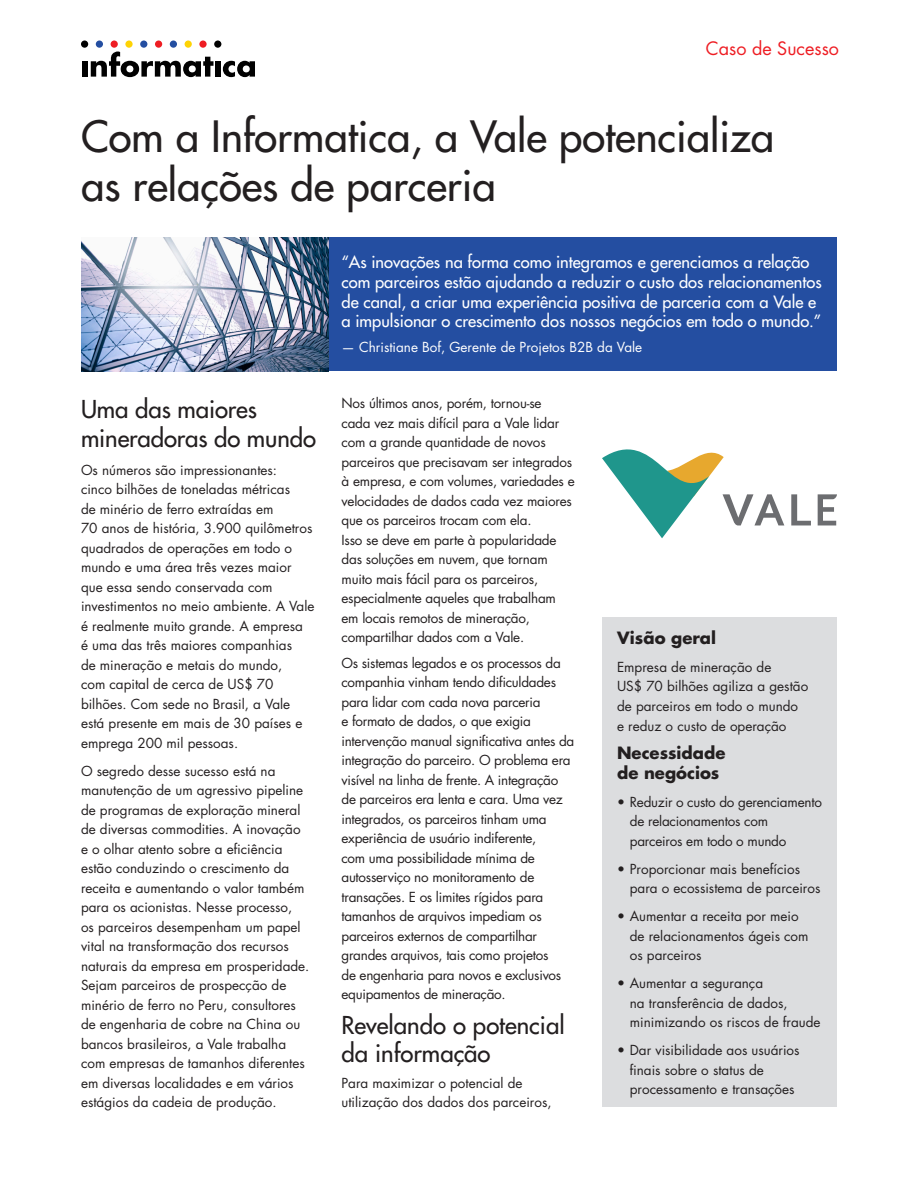
<style>
.page{position:relative;width:918px;height:1188px;background:#fff}
.page>*{position:absolute;margin:0;border:0;box-sizing:border-box;transform-origin:0 0}
.document_title{font:500 42px/49.5px "Futura Std";color:#231f20}
.body_text{font:500 24px/28.5px "Futura Std";color:#231f20}
.Document_Type{font:18px "Futura Std";color:#ee1d23}
.customer_quote_body{font:500 16.5px/19.8px "Futura Std";color:#fff}
.benefits_callout_hea{font:700 16.5px/19.8px "Futura Std";color:#231f20}
.body_text-2{font:13.5px/19.5px "Futura Std";color:#231f20}
.body_text-3{font:13.5px/19.5px "Futura Std";letter-spacing:-.02em;color:#231f20}
.benefits_callout_bod{font:13.5px/19.6px "Futura Std";color:#231f20}
.customer_quote_name{font:13.5px "Futura Std";color:#fff}
</style>
<div class="page">
<div style="left:81px;top:237px;width:756px;height:134px;background:#244ea1"></div>
<div style="left:82px;top:61px;width:5px;height:16px;background:#010101"></div>
<svg style="left:91px;top:52px;width:123px;height:25px"></svg>
<div style="left:215px;top:61px;width:6px;height:16px;background:#010101"></div>
<svg style="left:223px;top:61px;width:32px;height:16px"></svg>
<div style="left:81px;top:41px;width:7px;height:7px;background:#010101;border-radius:50%"></div>
<div style="left:96px;top:41px;width:7px;height:7px;background:#244ea1;border-radius:50%"></div>
<div style="left:111px;top:41px;width:7px;height:7px;background:#ee1d23;border-radius:50%"></div>
<div style="left:125px;top:41px;width:8px;height:7px;background:#fed304;border-radius:50%"></div>
<div style="left:140px;top:41px;width:7px;height:7px;background:#244ea1;border-radius:50%"></div>
<div style="left:155px;top:41px;width:7px;height:7px;background:#ee1d23;border-radius:50%"></div>
<div style="left:170px;top:41px;width:7px;height:7px;background:#244ea1;border-radius:50%"></div>
<div style="left:199px;top:41px;width:8px;height:7px;background:#ee1d23;border-radius:50%"></div>
<div style="left:185px;top:41px;width:7px;height:7px;background:#fed304;border-radius:50%"></div>
<div style="left:214px;top:41px;width:7px;height:7px;background:#010101;border-radius:50%"></div>
<img style="left:81px;top:237px;width:248px;height:134px">
<svg style="left:791px;top:494px;width:20px;height:31px"></svg>
<svg style="left:818px;top:494px;width:19px;height:31px"></svg>
<svg style="left:602px;top:449px;width:182px;height:89px"></svg>
<div style="left:602px;top:618px;width:235px;height:489px;background:#dcdddf"></div>
<p class="Document_Type" style="left:706px;top:37px;width:135px">Caso de Sucesso</p>
<p class="document_title" style="left:81px;top:112px;width:695px">Com a Informatica, a Vale potencializa as relações de parceria</p>
<p class="body_text" style="left:81px;top:395px;width:236px">Uma das maiores mineradoras do mundo</p>
<p class="body_text-2" style="left:81px;top:460px;width:235px">Os números são impressionantes:<br>cinco bilhões de toneladas métricas<br>de minério de ferro extraídas em<br>70 anos de história, 3.900 quilômetros quadrados de operações em todo o mundo e uma área três vezes maior que essa sendo conservada com investimentos no meio ambiente. A Vale é realmente muito grande. A empresa<br>é uma das três maiores companhias<br>de mineração e metais do mundo,<br>com capital de cerca de US$ 70 bilhões. Com sede no Brasil, a Vale está presente em mais de 30 países e emprega 200 mil pessoas.</p>
<p class="body_text-2" style="left:81px;top:761px;width:230px">O segredo desse sucesso está na manutenção de um agressivo pipeline de programas de exploração mineral de diversas commodities. A inovação e o olhar atento sobre a eficiência estão conduzindo o crescimento da receita e aumentando o valor também para os acionistas. Nesse processo,<br>os parceiros desempenham um papel vital na transformação dos recursos naturais da empresa em prosperidade.<br>Sejam parceiros de prospecção de minério de ferro no Peru, consultores de engenharia de cobre na China ou bancos brasileiros, a Vale trabalha com empresas de tamanhos diferentes em diversas localidades e em vários estágios da cadeia de produção.</p>
<p class="customer_quote_body" style="left:342px;top:252px;width:482px">“As inovações na forma como integramos e gerenciamos a relação com parceiros estão ajudando a reduzir o custo dos relacionamentos de canal, a criar uma experiência positiva de parceria com a Vale e a impulsionar o crescimento dos nossos negócios em todo o mundo.”</p>
<p class="customer_quote_name" style="left:342px;top:338px;width:302px">— Christiane Bof, Gerente de Projetos B2B da Vale</p>
<p class="body_text-2" style="left:342px;top:394px;width:235px">Nos últimos anos, porém, tornou-se<br>cada vez mais difícil para a Vale lidar com a grande quantidade de novos parceiros que precisavam ser integrados à empresa, e com volumes, variedades e velocidades de dados cada vez maiores que os parceiros trocam com ela.<br>Isso se deve em parte à popularidade das soluções em nuvem, que tornam muito mais fácil para os parceiros, especialmente aqueles que trabalham em locais remotos de mineração, compartilhar dados com a Vale.</p>
<p class="body_text-3" style="left:342px;top:653px;width:234px">Os sistemas legados e os processos da companhia vinham tendo dificuldades para lidar com cada nova parceria<br>e formato de dados, o que exigia intervenção manual significativa antes da integração do parceiro. O problema era visível na linha de frente. A integração de parceiros era lenta e cara. Uma vez integrados, os parceiros tinham uma experiência de usuário indiferente,<br>com uma possibilidade mínima de autosserviço no monitoramento de transações. E os limites rígidos para tamanhos de arquivos impediam os parceiros externos de compartilhar grandes arquivos, tais como projetos<br>de engenharia para novos e exclusivos equipamentos de mineração.</p>
<p class="body_text" style="left:342px;top:1011px;width:225px">Revelando o potencial da informação</p>
<p class="body_text-2" style="left:342px;top:1073px;width:212px">Para maximizar o potencial de utilização dos dados dos parceiros,</p>
<p class="benefits_callout_hea" style="left:617px;top:628px;width:101px">Visão geral</p>
<p class="benefits_callout_bod" style="left:617px;top:657px;width:193px">Empresa de mineração de<br>US$ 70 bilhões agiliza a gestão de parceiros em todo o mundo e reduz o custo de operação</p>
<p class="benefits_callout_hea" style="left:617px;top:743px;width:110px">Necessidade de negócios</p>
<p class="body_text-2" style="left:630px;top:792px;width:194px;text-indent:-13px">• Reduzir o custo do gerenciamento de relacionamentos com parceiros em todo o mundo</p>
<p class="body_text-2" style="left:630px;top:859px;width:192px;text-indent:-13px">• Proporcionar mais benefícios para o ecossistema de parceiros</p>
<p class="body_text-2" style="left:630px;top:907px;width:180px;text-indent:-13px">• Aumentar a receita por meio de relacionamentos ágeis com os parceiros</p>
<p class="body_text-2" style="left:630px;top:974px;width:192px;text-indent:-13px">• Aumentar a segurança<br>na transferência de dados, minimizando os riscos de fraude</p>
<p class="body_text-2" style="left:630px;top:1041px;width:171px;text-indent:-13px">• Dar visibilidade aos usuários finais sobre o status de processamento e transações</p>
</div>
